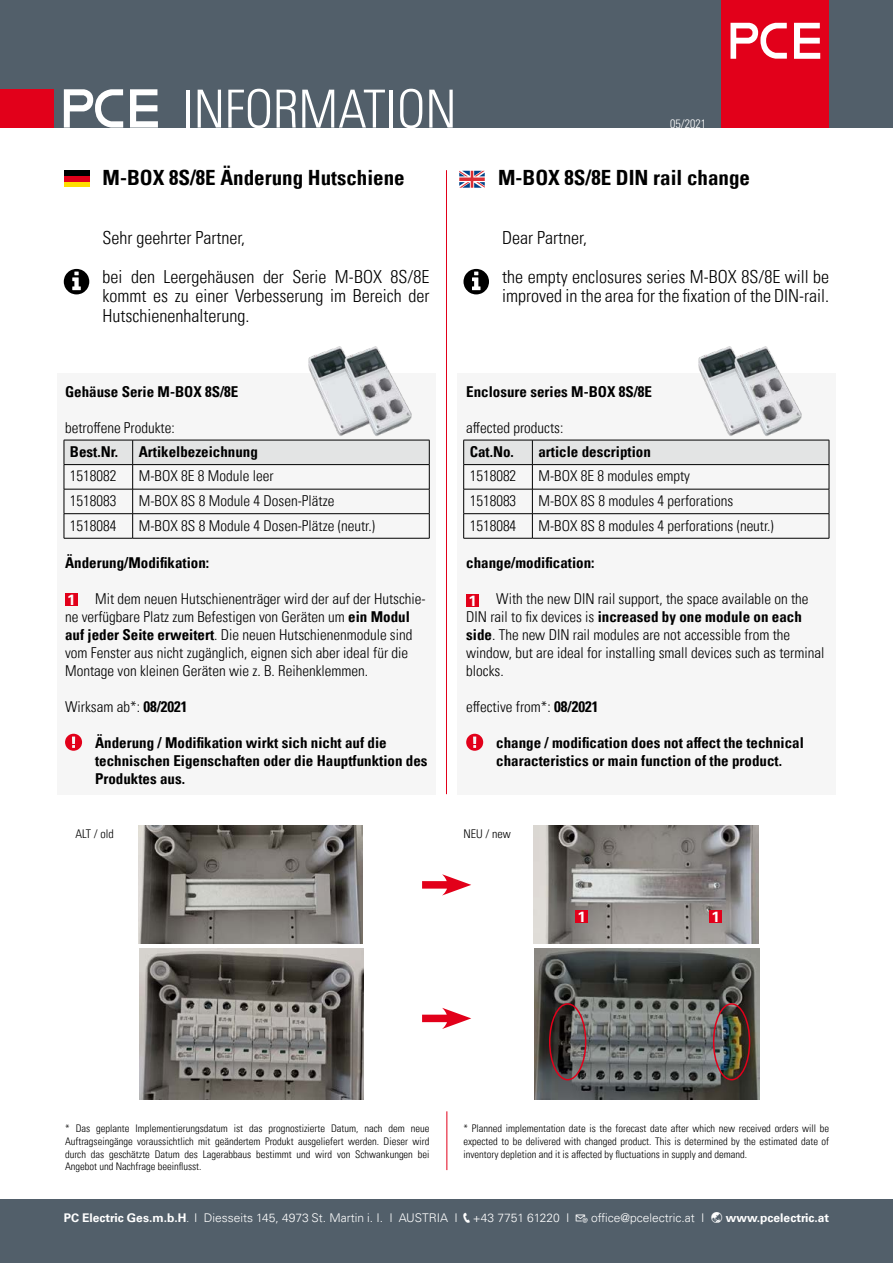
<style>
.page{position:relative;width:893px;height:1263px;background:#fff}
.page>*{position:absolute;margin:0;border:0;box-sizing:border-box;transform-origin:0 0}
.t1{font:300 condensed 52.5px "Univers LT Pro";color:#fff}
.t2{font:700 condensed 21px "Univers LT Pro";color:#000}
.t3{font:300 condensed 18px/39px "Univers LT Pro";color:#000}
.t4{font:300 condensed 15px/18px "Univers LT Pro";color:#000}
.t5{font:700 condensed 15px/18px "Univers LT Pro";color:#000}
.t6{font:700 15px "Univers LT Pro 65";color:#fff}
.t7{font:300 12px "Univers LT Pro 45";color:#fff}
.t8{font:700 12px "Univers LT Pro 65";color:#fff}
.t9{font:300 condensed 12px "Univers LT Pro";color:#000}
.t10{font:300 condensed 12px "Univers LT Pro";color:#fff}
.t11{font:300 condensed 10.5px/12.6px "Univers LT Pro";color:#000;text-align:justify}
.s1{font-weight:700}
.s2{font-family:"Univers LT Pro 65";font-weight:700}
.s3{font-family:"Univers LT Pro";font-stretch:condensed}
</style>
<div class="page">
<div style="left:0;top:1199px;width:893px;height:64px;background:#525f6a"></div>
<div style="left:0;top:0;width:893px;height:128px;background:#525f6a"></div>
<div style="left:722px;top:0;width:107px;height:128px;background:#e2001a"></div>
<svg style="left:794px;top:23px;width:26px;height:36px"></svg>
<svg style="left:730px;top:23px;width:57px;height:36px"></svg>
<div style="left:0;top:89px;width:54px;height:38px;background:#e2001a"></div>
<svg style="left:130px;top:89px;width:28px;height:39px"></svg>
<svg style="left:64px;top:89px;width:59px;height:39px"></svg>
<img style="left:533px;top:826px;width:225px;height:118px">
<div style="left:457px;top:373px;width:379px;height:421px;background:#f6f6f6"></div>
<div style="left:57px;top:373px;width:379px;height:421px;background:#f6f6f6"></div>
<svg style="left:459px;top:171px;width:26px;height:17px"></svg>
<div style="left:64px;top:170px;width:25px;height:6px;background:#000"></div>
<div style="left:64px;top:181px;width:25px;height:6px;background:#fd0"></div>
<div style="left:64px;top:176px;width:25px;height:5px;background:#e2001a"></div>
<hr style="left:446px;top:170px;width:1px;height:624px;background:#e2001a">
<svg style="left:64px;top:440px;width:366px;height:98px"></svg>
<hr style="left:64px;top:538px;width:69px;height:1px;background:#000">
<hr style="left:133px;top:538px;width:296px;height:1px;background:#000">
<svg style="left:463px;top:440px;width:367px;height:98px"></svg>
<hr style="left:463px;top:538px;width:69px;height:1px;background:#000">
<hr style="left:532px;top:538px;width:297px;height:1px;background:#000">
<svg style="left:64px;top:269px;width:25px;height:25px"></svg>
<svg style="left:463px;top:269px;width:26px;height:25px"></svg>
<div style="left:65px;top:593px;width:13px;height:13px;background:#e2001a"></div>
<svg style="left:65px;top:734px;width:17px;height:17px"></svg>
<div style="left:466px;top:594px;width:13px;height:12px;background:#e2001a"></div>
<svg style="left:466px;top:734px;width:17px;height:17px"></svg>
<div style="left:422px;top:881px;width:32px;height:8px;background:#e2001a"></div>
<svg style="left:442px;top:874px;width:29px;height:21px"></svg>
<div style="left:575px;top:910px;width:13px;height:13px;background:#e2001a"></div>
<div style="left:709px;top:910px;width:13px;height:13px;background:#e2001a"></div>
<hr style="left:447px;top:1111px;width:1px;height:59px;background:#e2001a">
<img style="left:138px;top:826px;width:225px;height:118px">
<img style="left:139px;top:948px;width:225px;height:151px">
<img style="left:535px;top:948px;width:224px;height:151px">
<div style="left:549px;top:1003px;width:37px;height:77px;border:2px solid #e2001a;border-radius:50%"></div>
<div style="left:713px;top:1003px;width:37px;height:77px;border:2px solid #e2001a;border-radius:50%"></div>
<img style="left:294px;top:350px;width:36px;height:90px">
<img style="left:330px;top:346px;width:97px;height:94px">
<img style="left:683px;top:350px;width:36px;height:90px">
<img style="left:719px;top:346px;width:97px;height:94px">
<div style="left:422px;top:1015px;width:32px;height:7px;background:#e2001a"></div>
<svg style="left:442px;top:1008px;width:29px;height:21px"></svg>
<h1 class="t1" style="left:182px;top:73px;width:276px">INFORMATION</h1>
<h2 class="t2" style="left:103px;top:165px;width:304px">M-BOX 8S/8E Änderung Hutschiene</h2>
<p class="t3" style="left:103px;top:217px;width:328px">Sehr geehrter Partner,<br>bei den Leergehäusen der Serie M-BOX 8S/8E</p>
<p class="t3" style="left:103px;top:285px;width:328px;line-height:19.5px">kommt es zu einer Verbesserung im Bereich der<br>Hutschienenhalterung.</p>
<p class="t10" style="left:670px;top:115px;width:37px">05/2021</p>
<h2 class="t2" style="left:498px;top:165px;width:253px">M-BOX 8S/8E DIN rail change</h2>
<p class="t3" style="left:502px;top:217px;width:328px">Dear Partner,<br>the empty enclosures series M-BOX 8S/8E will be</p>
<p class="t3" style="left:502px;top:276px;width:328px">improved in the area for the fixation of the DIN-rail.</p>
<p class="t5" style="left:65px;top:382px;width:175px">Gehäuse Serie M-BOX 8S/8E</p>
<p class="t4" style="left:65px;top:418px;width:111px">betroffene Produkte:</p>
<p class="t5" style="left:70px;top:442px;width:50px">Best.Nr.</p>
<p class="t5" style="left:139px;top:442px;width:121px">Artikelbezeichnung</p>
<p class="t4" style="left:70px;top:466px;width:48px">1518082</p>
<p class="t4" style="left:139px;top:466px;width:136px">M-BOX 8E 8 Module leer</p>
<p class="t4" style="left:70px;top:491px;width:48px">1518083</p>
<p class="t4" style="left:139px;top:491px;width:197px">M-BOX 8S 8 Module 4 Dosen-Plätze</p>
<p class="t4" style="left:70px;top:515px;width:48px">1518084</p>
<p class="t4" style="left:139px;top:515px;width:238px">M-BOX 8S 8 Module 4 Dosen-Plätze (neutr.)</p>
<p class="t5" style="left:65px;top:553px;width:146px">Änderung/Modifikation:</p>
<p class="t6" style="left:67px;top:589px;width:10px">1</p>
<p class="t4" style="left:65px;top:589px;width:362px;text-indent:30px">Mit dem neuen Hutschienenträger wird der auf der Hutschie&shy;ne verfügbare Platz zum Befestigen von Geräten um <span class="s1">ein Modul auf jeder Seite erweitert</span>. Die neuen Hutschienenmodule sind vom Fenster aus nicht zugänglich, eignen sich aber ideal für die Montage von kleinen Geräten wie z. B. Reihenklemmen.</p>
<p class="t4" style="left:65px;top:697px;width:124px">Wirksam ab*: <span class="s1">08/2021</span></p>
<p class="t5" style="left:95px;top:733px;width:334px">Änderung / Modifikation wirkt sich nicht auf die technischen Eigenschaften oder die Hauptfunktion des<br>Produktes aus.</p>
<p class="t9" style="left:75px;top:825px;width:40px">ALT / old</p>
<p class="t5" style="left:466px;top:382px;width:187px">Enclosure series M-BOX 8S/8E</p>
<p class="t4" style="left:466px;top:418px;width:99px">affected products:</p>
<p class="t5" style="left:470px;top:442px;width:46px">Cat.No.</p>
<p class="t5" style="left:538px;top:442px;width:114px">article description</p>
<p class="t4" style="left:470px;top:466px;width:48px">1518082</p>
<p class="t4" style="left:538px;top:466px;width:153px">M-BOX 8E 8 modules empty</p>
<p class="t4" style="left:470px;top:491px;width:48px">1518083</p>
<p class="t4" style="left:538px;top:491px;width:196px">M-BOX 8S 8 modules 4 perforations</p>
<p class="t4" style="left:470px;top:515px;width:48px">1518084</p>
<p class="t4" style="left:538px;top:515px;width:237px">M-BOX 8S 8 modules 4 perforations (neutr.)</p>
<p class="t5" style="left:466px;top:553px;width:130px">change/modification:</p>
<p class="t6" style="left:468px;top:590px;width:10px">1</p>
<p class="t4" style="left:466px;top:589px;width:360px;text-indent:30px">With the new DIN rail support, the space available on the DIN rail to fix devices is <span class="s1">increased by one module on each side</span>. The new DIN rail modules are not accessible from the window, but are ideal for installing small devices such as terminal blocks.</p>
<p class="t4" style="left:466px;top:697px;width:134px">effective from*: <span class="s1">08/2021</span></p>
<p class="t5" style="left:496px;top:733px;width:309px">change / modification does not affect the technical characteristics or main function of the product.</p>
<p class="t9" style="left:463px;top:825px;width:49px">NEU / new</p>
<p class="t6" style="left:577px;top:906px;width:10px">1</p>
<p class="t6" style="left:711px;top:906px;width:10px">1</p>
<p class="t11" style="left:65px;top:1122px;width:366px">* Das geplante Implementierungsdatum ist das prognostizierte Datum, nach dem neue Auftragseingänge voraussichtlich mit geändertem Produkt ausgeliefert werden. Dieser wird durch das geschätzte Datum des Lagerabbaus bestimmt und wird von Schwankungen bei Angebot und Nachfrage beeinflusst.</p>
<p class="t11" style="left:463px;top:1122px;width:367px">* Planned implementation date is the forecast date after which new received orders will be expected to be delivered with changed product. This is determined by the estimated date of inventory depletion and it is affected by fluctuations in supply and demand.</p>
<p class="t7" style="left:64px;top:1209px;width:395px"><span class="s2">PC Electric Ges.m.b.H</span><span class="s3">.</span> I Diesseits 145, 4973 St. Martin i. I. I AUSTRIA I</p>
<p class="t7" style="left:473px;top:1209px;width:98px">+43 7751 61220 I</p>
<p class="t7" style="left:591px;top:1209px;width:115px">office@pcelectric.at I</p>
<p class="t8" style="left:726px;top:1209px;width:105px">www.pcelectric.at</p>
</div>
